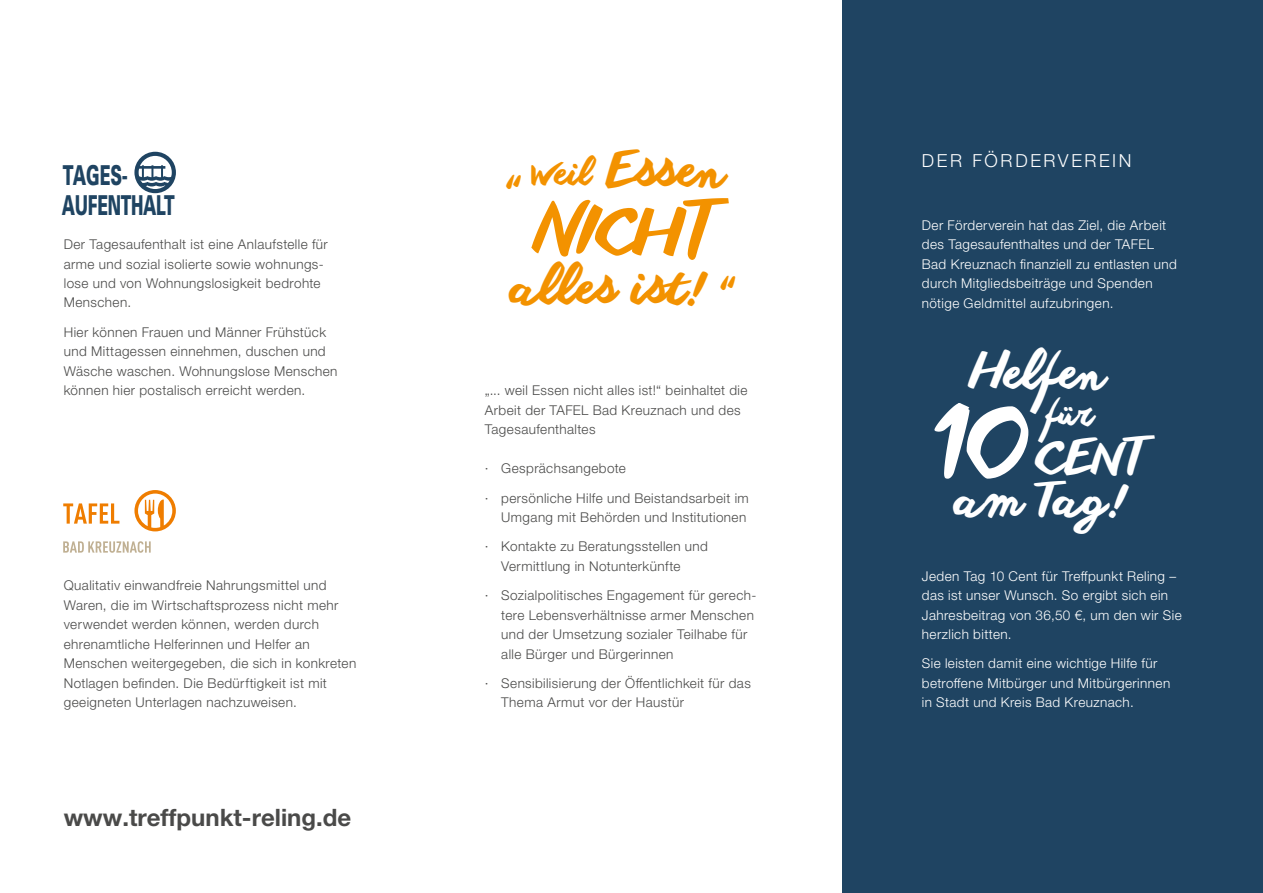
<style>
.page{position:relative;width:1263px;height:893px;background:#fff}
.page>*{position:absolute;margin:0;border:0;box-sizing:border-box;transform-origin:0 0}
.t1{font:98.7px "anothershabby";color:#fff;scale:.81 1}
.t2{font:65.25px "anothershabby";color:#f39200}
.t3{font:47.25px "anothershabby";color:#f39200}
.t4{font:47.1px "anothershabby";color:#f39200}
.t5{font:46.05px "anothershabby";color:#fff}
.t6{font:33px "anothershabby";color:#f39200}
.t7{font:32.85px "anothershabby";color:#fff}
.t8{font:900 27.45px/29.4px "Univers";letter-spacing:-.02em;color:#1f4462;scale:.59 1}
.t9{font:700 24px "Helvetica Neue LTW1 G";color:#4a4a49}
.t10{font:300 18px "Helvetica Neue LTW1 G";letter-spacing:.145em;color:#fff}
.t11{font:300 13.5px/19.5px "Helvetica Neue LTW1 G";letter-spacing:.03em;color:#4a4a49}
.t12{font:300 13.5px/19.5px "Helvetica Neue LTW1 G";letter-spacing:.03em;color:#fff}
.s1{font-size:68.55px}
.s2{font-style:italic;font-size:58.65px}
.s3{font-size:78.3px}
.s4{font-size:46.05px}
.s5{font-size:41.4px}
.s6{font-size:50.55px}
</style>
<div class="page">
<div style="left:842px;top:0;width:421px;height:893px;background:#1f4462"></div>
<svg style="left:63px;top:541px;width:88px;height:12px"></svg>
<svg style="left:63px;top:503px;width:56px;height:21px"></svg>
<svg style="left:134px;top:490px;width:42px;height:41px"></svg>
<svg style="left:134px;top:152px;width:42px;height:41px"></svg>
<svg style="left:934px;top:403px;width:35px;height:29px"></svg>
<h3 class="t8" style="left:62px;top:161px;width:193px">TAGES-<br>AUFENTHALT</h3>
<p class="t11" style="left:64px;top:234px;width:266px">Der Tagesaufenthalt ist eine Anlaufstelle für arme und sozial isolierte sowie wohnungs&shy;lose und von Wohnungslosigkeit bedrohte Menschen.</p>
<p class="t11" style="left:64px;top:322px;width:275px">Hier können Frauen und Männer Frühstück und Mittagessen einnehmen, duschen und Wäsche waschen. Wohnungslose Menschen können hier postalisch erreicht werden.</p>
<p class="t11" style="left:64px;top:576px;width:294px">Qualitativ einwandfreie Nahrungsmittel und Waren, die im Wirtschaftsprozess nicht mehr verwendet werden können, werden durch ehrenamtliche Helferinnen und Helfer an Menschen weitergegeben, die sich in konkreten Notlagen befinden. Die Bedürftigkeit ist mit geeigneten Unterlagen nachzuweisen.</p>
<h3 class="t9" style="left:64px;top:803px;width:289px">www.treffpunkt-reling.de</h3>
<h3 class="t4" style="left:509px;top:137px;width:19px">„</h3>
<h3 class="t6" style="left:531px;top:154px;width:62px">Weil</h3>
<h3 class="t3" style="left:608px;top:143px;width:119px">Essen</h3>
<h2 class="t2" style="left:537px;top:191px;width:176px;rotate:2deg"><span class="s1">N</span>IC<span class="s2">H</span><span class="s3">T</span></h2>
<h3 class="t4" style="left:510px;top:261px;width:198px">alles ist!</h3>
<h3 class="t4" style="left:723px;top:238px;width:19px">„</h3>
<p class="t11" style="left:485px;top:381px;width:264px">„... weil Essen nicht alles ist!“ beinhaltet die<br>Arbeit der TAFEL Bad Kreuznach und des<br>Tagesaufenthaltes</p>
<p class="t11" style="left:485px;top:454px;width:265px;line-height:29.2px">· Gesprächsangebote<br>· persönliche Hilfe und Beistandsarbeit im</p>
<p class="t11" style="left:485px;top:503px;width:263px;line-height:29.2px;text-indent:16px">Umgang mit Behörden und Institutionen · Kontakte zu Beratungsstellen und</p>
<p class="t11" style="left:485px;top:551px;width:273px;line-height:29.2px;text-indent:16px">Vermittlung in Notunterkünfte<br>· Sozialpolitisches Engagement für gerech-</p>
<p class="t11" style="left:501px;top:605px;width:254px">tere Lebensverhältnisse armer Menschen und der Umsetzung sozialer Teilhabe für alle Bürger und Bürgerinnen</p>
<p class="t11" style="left:501px;top:673px;width:251px;text-indent:-16px">· Sensibilisierung der Öffentlichkeit für das<br>Thema Armut vor der Haustür</p>
<h3 class="t10" style="left:922px;top:150px;width:211px">DER FÖRDERVEREIN</h3>
<p class="t12" style="left:922px;top:215px;width:256px">Der Förderverein hat das Ziel, die Arbeit des Tagesaufenthaltes und der TAFEL Bad Kreuznach finanziell zu entlasten und durch Mitgliedsbeiträge und Spenden nötige Geldmittel aufzubringen.</p>
<h3 class="t5" style="left:971px;top:347px;width:137px">Helfen</h3>
<h3 class="t7" style="left:1046px;top:394px;width:50px">für</h3>
<h3 class="t5" style="left:954px;top:473px;width:174px">am Tag!</h3>
<h1 class="t1" style="left:947px;top:386px;width:242px">IO <span class="s4">CE</span><span class="s5">N</span><span class="s6">T</span></h1>
<p class="t12" style="left:922px;top:566px;width:261px">Jeden Tag 10 Cent für Treffpunkt Reling – das ist unser Wunsch. So ergibt sich ein Jahresbeitrag von 36,50 €, um den wir Sie herzlich bitten.</p>
<p class="t12" style="left:922px;top:654px;width:250px">Sie leisten damit eine wichtige Hilfe für betroffene Mitbürger und Mitbürgerinnen in Stadt und Kreis Bad Kreuznach.</p>
</div>
